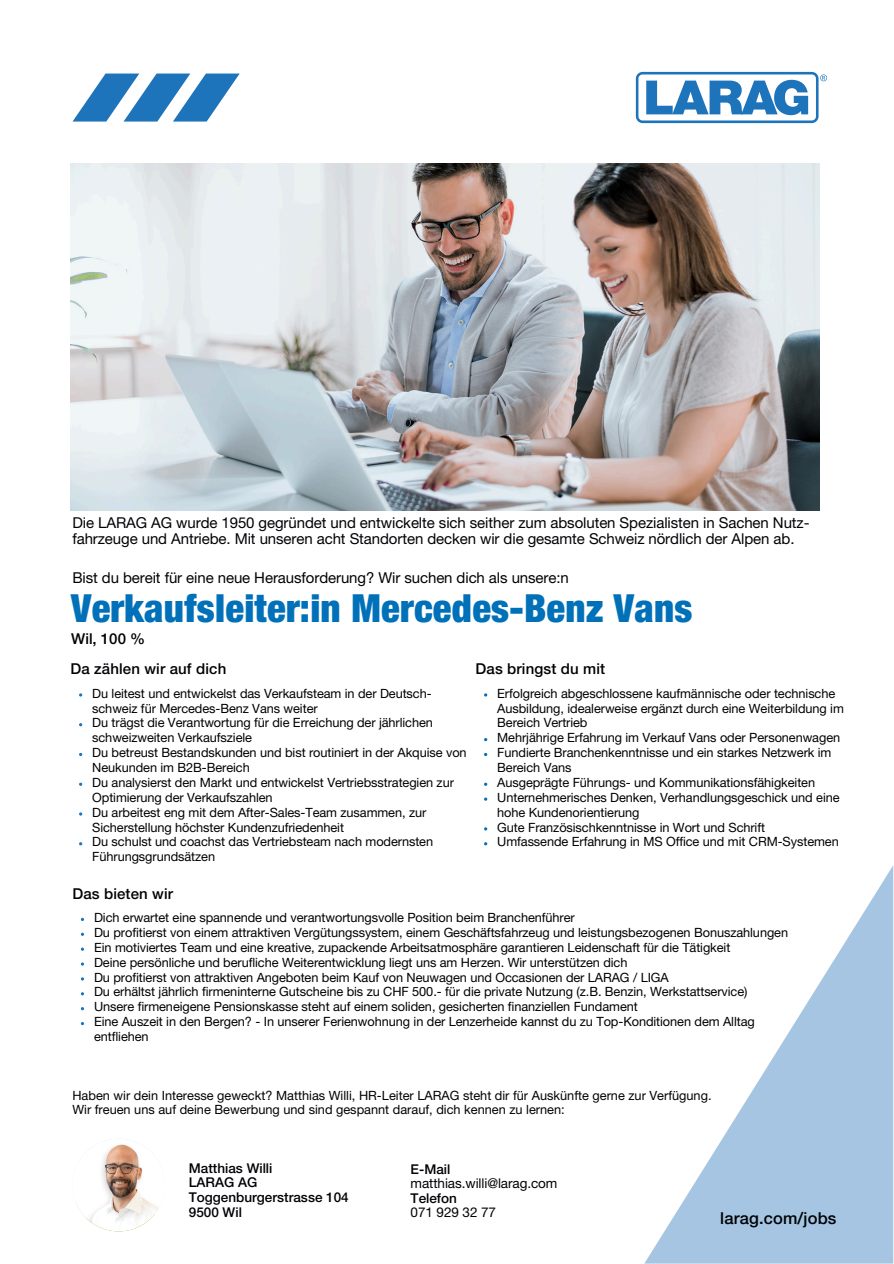
<style>
.page{position:relative;width:894px;height:1264px;background:#fff}
.page>*{position:absolute;margin:0;border:0;box-sizing:border-box;transform-origin:0 0}
.t1{font:900 condensed 38.85px "Helvetica Neue LT Pro";letter-spacing:.005em;color:#0071b9}
.t2{font:500 16.5px "Helvetica Neue LT Pro";letter-spacing:.01em;color:#000205}
.t3{font:15px/16.8px "Helvetica Neue LT Pro";letter-spacing:-.005em;color:#000205}
.t4{font:500 15px "Helvetica Neue LT Pro";letter-spacing:.01em;color:#000205}
.t5{font:500 15px "Helvetica Neue LT Pro";color:#000}
.t6{font:500 13.5px/14.7px "Helvetica Neue LT Pro";color:#000205}
.t7{font:13.5px "Helvetica Neue LT Pro";letter-spacing:-.005em;color:#000205}
.t8{font:12.75px/14.9px "Helvetica Neue LT Pro";letter-spacing:-.005em;color:#000}
.t9{font:12.75px/13.8px "Helvetica Neue LT Pro";color:#000205}
</style>
<div class="page">
<svg style="left:72px;top:74px;width:168px;height:48px"></svg>
<svg style="left:645px;top:866px;width:248px;height:397px"></svg>
<img style="left:71px;top:163px;width:748px;height:347px">
<svg style="left:635px;top:72px;width:191px;height:51px"></svg>
<img style="left:72px;top:1138px;width:93px;height:93px;border-radius:50%">
<h3 class="t3" style="left:72px;top:516px;width:738px">Die LARAG AG wurde 1950 gegründet und entwickelte sich seither zum absoluten Spezialisten in Sachen Nutz&shy;fahrzeuge und Antriebe. Mit unseren acht Standorten decken wir die gesamte Schweiz nördlich der Alpen ab.</h3>
<h3 class="t3" style="left:72px;top:571px;width:498px">Bist du bereit für eine neue Herausforderung? Wir suchen dich als unsere:n</h3>
<p class="t1" style="left:71px;top:594px;width:622px">Verkaufsleiter:in Mercedes-Benz Vans</p>
<p class="t5" style="left:71px;top:633px;width:75px">Wil, 100 %</p>
<p class="t4" style="left:71px;top:663px;width:157px">Da zählen wir auf dich</p>
<p class="t4" style="left:475px;top:663px;width:131px">Das bringst du mit</p>
<p class="t8" style="left:92px;top:687px;width:341px">Du leitest und entwickelst das Verkaufsteam in der Deutsch&shy;schweiz für Mercedes-Benz Vans weiter</p>
<p class="t8" style="left:92px;top:717px;width:342px">Du trägst die Verantwortung für die Erreichung der jährlichen schweizweiten Verkaufsziele</p>
<p class="t8" style="left:92px;top:747px;width:376px">Du betreust Bestandskunden und bist routiniert in der Akquise von<br>Neukunden im B2B-Bereich</p>
<p class="t8" style="left:92px;top:776px;width:363px">Du analysierst den Markt und entwickelst Vertriebsstrategien zur<br>Optimierung der Verkaufszahlen</p>
<h2 class="t8" style="left:92px;top:806px;width:335px">Du arbeitest eng mit dem After-Sales-Team zusammen, zur<br>Sicherstellung höchster Kundenzufriedenheit</h2>
<h2 class="t8" style="left:92px;top:836px;width:342px">Du schulst und coachst das Vertriebsteam nach modernsten<br>Führungsgrundsätzen</h2>
<h1 class="t8" style="left:497px;top:687px;width:348px">Erfolgreich abgeschlossene kaufmännische oder technische<br>Ausbildung, idealerweise ergänzt durch eine Weiterbildung im<br>Bereich Vertrieb</h1>
<h2 class="t8" style="left:497px;top:732px;width:344px">Mehrjährige Erfahrung im Verkauf Vans oder Personenwagen</h2>
<h2 class="t8" style="left:497px;top:747px;width:335px">Fundierte Branchenkenntnisse und ein starkes Netzwerk im<br>Bereich Vans</h2>
<h2 class="t8" style="left:497px;top:776px;width:319px">Ausgeprägte Führungs- und Kommunikationsfähigkeiten</h2>
<p class="t8" style="left:497px;top:791px;width:344px">Unternehmerisches Denken, Verhandlungsgeschick und eine hohe Kundenorientierung</p>
<p class="t8" style="left:497px;top:821px;width:269px">Gute Französischkenntnisse in Wort und Schrift</p>
<p class="t8" style="left:497px;top:836px;width:343px">Umfassende Erfahrung in MS Office und mit CRM-Systemen</p>
<p class="t4" style="left:72px;top:888px;width:102px">Das bieten wir</p>
<p class="t8" style="left:94px;top:911px;width:482px">Dich erwartet eine spannende und verantwortungsvolle Position beim Branchenführer</p>
<p class="t8" style="left:94px;top:926px;width:695px">Du profitierst von einem attraktiven Vergütungssystem, einem Geschäftsfahrzeug und leistungsbezogenen Bonuszahlungen</p>
<p class="t8" style="left:94px;top:941px;width:637px">Ein motiviertes Team und eine kreative, zupackende Arbeitsatmosphäre garantieren Leidenschaft für die Tätigkeit</p>
<p class="t8" style="left:94px;top:956px;width:535px">Deine persönliche und berufliche Weiterentwicklung liegt uns am Herzen. Wir unterstützen dich</p>
<p class="t8" style="left:94px;top:971px;width:576px">Du profitierst von attraktiven Angeboten beim Kauf von Neuwagen und Occasionen der LARAG / LIGA</p>
<p class="t8" style="left:94px;top:986px;width:654px">Du erhältst jährlich firmeninterne Gutscheine bis zu CHF 500.- für die private Nutzung (z.B. Benzin, Werkstattservice)</p>
<p class="t8" style="left:94px;top:1001px;width:545px">Unsere firmeneigene Pensionskasse steht auf einem soliden, gesicherten finanziellen Fundament</p>
<p class="t8" style="left:94px;top:1016px;width:662px">Eine Auszeit in den Bergen? - In unserer Ferienwohnung in der Lenzerheide kannst du zu Top-Konditionen dem Alltag entfliehen</p>
<p class="t9" style="left:72px;top:1090px;width:640px">Haben wir dein Interesse geweckt? Matthias Willi, HR-Leiter LARAG steht dir für Auskünfte gerne zur Verfügung.<br>Wir freuen uns auf deine Bewerbung und sind gespannt darauf, dich kennen zu lernen:</p>
<p class="t6" style="left:189px;top:1162px;width:161px">Matthias Willi<br>LARAG AG<br>Toggenburgerstrasse 104<br>9500 Wil</p>
<h4 class="t6" style="left:410px;top:1155px;width:48px;line-height:29.2px">E-Mail<br>Telefon</h4>
<h4 class="t7" style="left:410px;top:1178px;width:148px">matthias.willi@larag.com</h4>
<p class="t7" style="left:410px;top:1207px;width:87px">071 929 32 77</p>
<p class="t2" style="left:720px;top:1212px;width:118px">larag.com/jobs</p>
</div>
